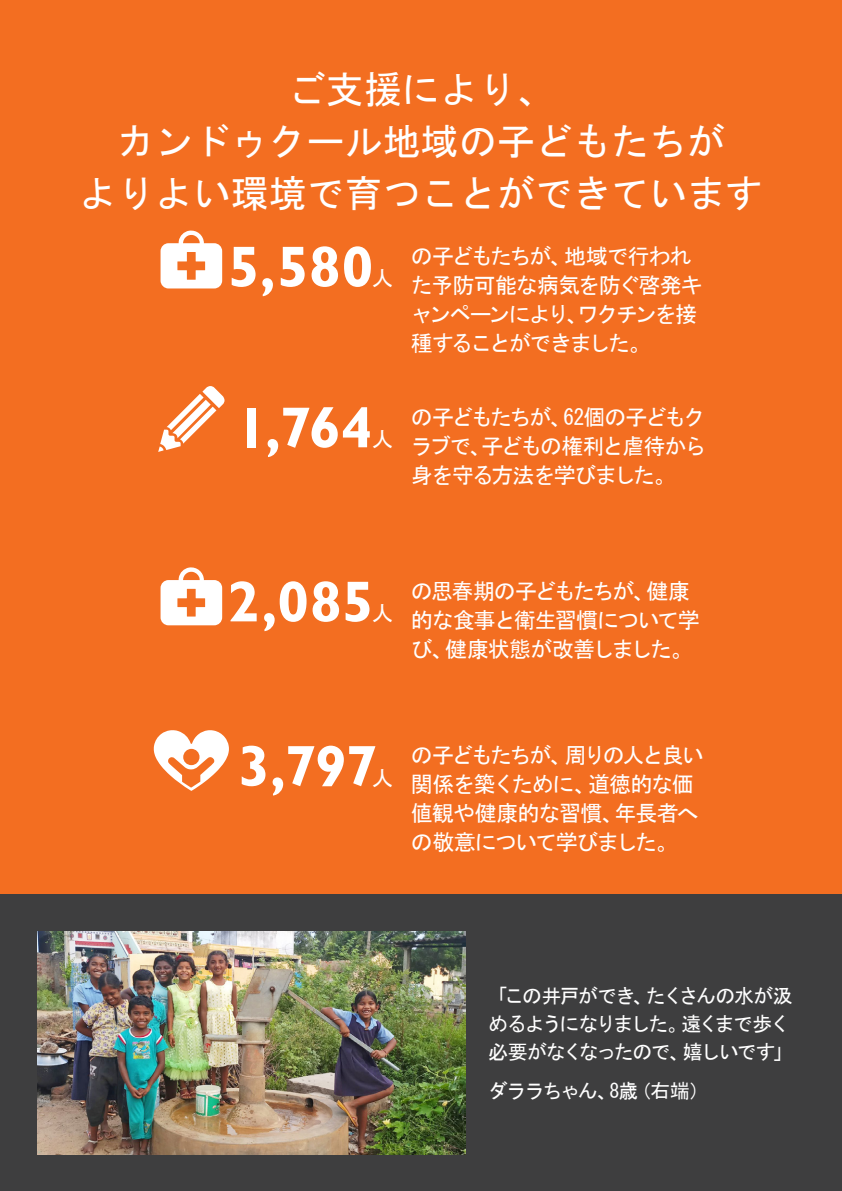
<style>
.page{position:relative;width:842px;height:1191px;background:#fff}
.page>*{position:absolute;margin:0;border:0;box-sizing:border-box;transform-origin:0 0}
.FY20_Highlight_Numbe{font:700 58px "Gill Sans Std";letter-spacing:-.005em;color:#fff}
.FY20_Head_Centre_ORA{font:38px/52px "MS Gothic";color:#fff;text-align:center}
.FY20_Highlight_Text{font:22px/29px "MS Gothic";letter-spacing:-.075em;color:#fff}
.FY20_Highlight_Numbe-2{font:22px "MS Gothic";color:#fff}
.FY20_Photo_Caption_R{font:20px/28px "MS Gothic";letter-spacing:-.09em;color:#fff}
.FY20_Photo_Citation{font:20px "MS Gothic";letter-spacing:-.1em;color:#fff}
</style>
<div class="page">
<div style="left:0;top:0;width:842px;height:905px;background:#f36e21"></div>
<div style="left:0;top:894px;width:842px;height:297px;background:#3e3e3f"></div>
<img style="left:37px;top:931px;width:428px;height:223px">
<svg style="left:161px;top:230px;width:61px;height:58px"></svg>
<svg style="left:158px;top:386px;width:67px;height:66px"></svg>
<svg style="left:161px;top:567px;width:61px;height:58px"></svg>
<svg style="left:153px;top:730px;width:76px;height:61px"></svg>
<p class="FY20_Head_Centre_ORA" style="left:79px;top:63px;width:686px">ご支援により、<br>カンドゥクール地域の子どもたちが<br>よりよい環境で育つことができています</p>
<p class="FY20_Highlight_Numbe" style="left:228px;top:232px;width:147px">5,580</p>
<p class="FY20_Highlight_Numbe-2" style="left:371px;top:267px;width:23px">人</p>
<p class="FY20_Highlight_Text" style="left:411px;top:241px;width:293px">の子どもたちが、地域で行われた予防可能な病気を防ぐ啓発キャンペーンにより、ワクチンを接種することができました。</p>
<p class="FY20_Highlight_Numbe" style="left:236px;top:393px;width:138px">1,764</p>
<p class="FY20_Highlight_Numbe-2" style="left:371px;top:428px;width:23px">人</p>
<p class="FY20_Highlight_Text" style="left:411px;top:402px;width:297px;text-align:justify">の子どもたちが、62個の子どもクラブで、子どもの権利と虐待から身を守る方法を学びました。</p>
<p class="FY20_Highlight_Numbe" style="left:227px;top:567px;width:148px">2,085</p>
<p class="FY20_Highlight_Numbe-2" style="left:371px;top:602px;width:23px">人</p>
<p class="FY20_Highlight_Text" style="left:411px;top:576px;width:290px">の思春期の子どもたちが、健康的な食事と衛生習慣について学び、健康状態が改善しました。</p>
<p class="FY20_Highlight_Numbe" style="left:238px;top:732px;width:141px">3,797</p>
<p class="FY20_Highlight_Numbe-2" style="left:371px;top:767px;width:23px">人</p>
<p class="FY20_Highlight_Text" style="left:411px;top:740px;width:294px">の子どもたちが、周りの人と良い関係を築くために、道徳的な価値観や健康的な習慣、年長者への敬意について学びました。</p>
<p class="FY20_Photo_Caption_R" style="left:488px;top:981px;width:306px">「この井戸ができ、たくさんの水が汲めるようになりました。遠くまで歩く必要がなくなったので、嬉しいです」</p>
<p class="FY20_Photo_Citation" style="left:488px;top:1080px;width:222px">ダララちゃん、8歳（右端）</p>
</div>
